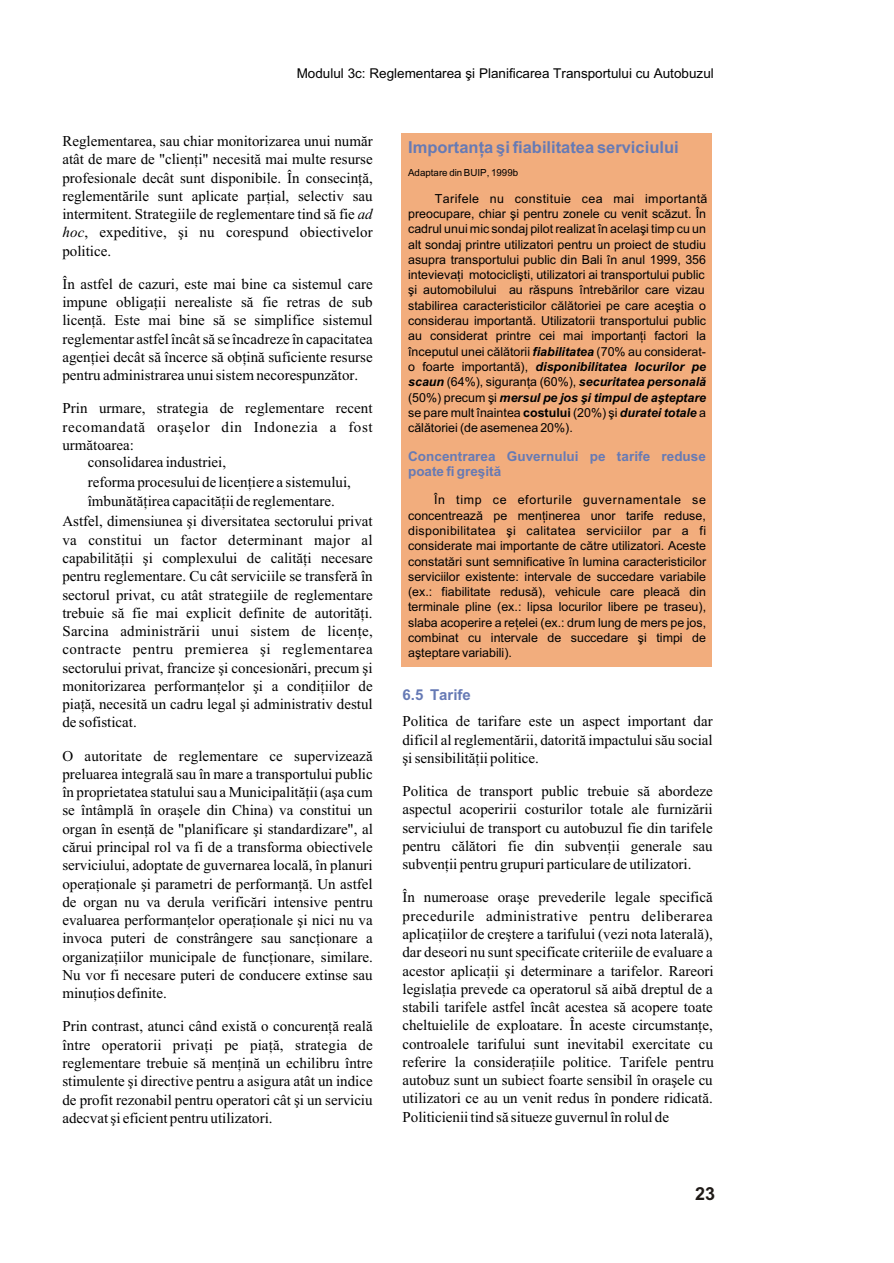
<style>
.page{position:relative;width:894px;height:1263px;background:#fff}
.page>*{position:absolute;margin:0;border:0;box-sizing:border-box;transform-origin:0 0}
.t1{font:700 18px "Arial CE";color:#1f1a17}
.t2{font:700 16.5px "Arial CE";color:#667ab5}
.t3{font:15px/18.3px "Times New Roman CE";color:#000;text-align:justify}
.t4{font:700 15px "Arial CE";color:#667ab5}
.t5{font:13.5px "Arial CE";color:#000}
.t6{font:700 13.5px/15.1px "Arial CE";letter-spacing:.005em;color:#667ab5}
.t7{font:12.45px/15.3px "Arial CE";color:#000}
.t8{font:9.75px "Arial CE";color:#000}
.s1{font-style:italic}
.s2{font-weight:700;font-style:italic}
.s3{font-weight:700}
</style>
<div class="page">
<div style="left:401px;top:133px;width:311px;height:534px;background:#f2ad7d"></div>
<p class="t5" style="left:297px;top:68px;width:419px">Modulul 3c: Reglementarea ºi Planificarea Transportului cu Autobuzul</p>
<p class="t3" style="left:62px;top:133px;width:312px">Reglementarea, sau chiar monitorizarea unui numãr atât de mare de "clienþi" necesitã mai multe resurse profesionale decât sunt disponibile. În consecinþã, reglementãrile sunt aplicate parþial, selectiv sau intermitent. Strategiile de reglementare tind sã fie <span class="s1">ad hoc</span>, expeditive, ºi nu corespund obiectivelor politice.</p>
<p class="t3" style="left:62px;top:276px;width:312px">În astfel de cazuri, este mai bine ca sistemul care impune obligaþii nerealiste sã fie retras de sub licenþã. Este mai bine sã se simplifice sistemul reglementar astfel încât sã se încadreze în capacitatea agenþiei decât sã încerce sã obþinã suficiente resurse pentru administrarea unui sistem necorespunzãtor.</p>
<p class="t3" style="left:62px;top:401px;width:312px">Prin urmare, strategia de reglementare recent recomandatã oraºelor din Indonezia a fost urmãtoarea:</p>
<p class="t3" style="left:88px;top:454px;width:140px">consolidarea industriei,</p>
<p class="t3" style="left:88px;top:474px;width:265px">reforma procesului de licenþiere a sistemului,</p>
<p class="t3" style="left:88px;top:494px;width:249px">îmbunãtãþirea capacitãþii de reglementare.</p>
<p class="t3" style="left:62px;top:514px;width:312px">Astfel, dimensiunea ºi diversitatea sectorului privat</p>
<p class="t3" style="left:62px;top:532px;width:312px">va constitui un factor determinant major al capabilitãþii ºi complexului de calitãþi necesare pentru reglementare. Cu cât serviciile se transferã în sectorul privat, cu atât strategiile de reglementare trebuie sã fie mai explicit definite de autoritãþi.<br>Sarcina administrãrii unui sistem de licenþe, contracte pentru premierea ºi reglementarea sectorului privat, francize ºi concesionãri, precum ºi monitorizarea performanþelor ºi a condiþiilor de piaþã, necesitã un cadru legal ºi administrativ destul de sofisticat.</p>
<p class="t3" style="left:62px;top:748px;width:312px">O autoritate de reglementare ce supervizeazã preluarea integralã sau în mare a transportului public în proprietatea statului sau a Municipalitãþii (aºa cum se întâmplã în oraºele din China) va constitui un organ în esenþã de "planificare ºi standardizare", al cãrui principal rol va fi de a transforma obiectivele serviciului, adoptate de guvernarea localã, în planuri operaþionale ºi parametri de performanþã. Un astfel de organ nu va derula verificãri intensive pentru evaluarea performanþelor operaþionale ºi nici nu va invoca puteri de constrângere sau sancþionare a organizaþiilor municipale de funcþionare, similare.<br>Nu vor fi necesare puteri de conducere extinse sau minuþios definite.</p>
<p class="t3" style="left:62px;top:1019px;width:312px">Prin contrast, atunci când existã o concurenþã realã între operatorii privaþi pe piaþã, strategia de reglementare trebuie sã menþinã un echilibru între stimulente ºi directive pentru a asigura atât un indice de profit rezonabil pentru operatori cât ºi un serviciu adecvat ºi eficient pentru utilizatori.</p>
<p class="t2" style="left:408px;top:141px;width:272px">Importanþa ºi fiabilitatea serviciului</p>
<p class="t8" style="left:408px;top:168px;width:112px">Adaptare din BUIP, 1999b</p>
<p class="t7" style="left:408px;top:192px;width:301px;text-indent:27px">Tarifele nu constituie cea mai importantã preocupare, chiar ºi pentru zonele cu venit scãzut. În cadrul unui mic sondaj pilot realizat în acelaºi timp cu un alt sondaj printre utilizatori pentru un proiect de studiu asupra transportului public din Bali în anul 1999, 356 intevievaþi motocicliºti, utilizatori ai transportului public ºi automobilului au rãspuns întrebãrilor care vizau stabilirea caracteristicilor cãlãtoriei pe care aceºtia o considerau importantã. Utilizatorii transportului public au considerat printre cei mai importanþi factori la începutul unei cãlãtorii <span class="s2">fiabilitatea</span> (70% au considerat&shy;o foarte importantã), <span class="s2">disponibilitatea locurilor pe scaun</span> (64%), siguranþa (60%), <span class="s2">securitatea personalã </span>(50%) precum ºi <span class="s2">mersul pe jos ºi timpul de aºteptare </span>se pare mult înaintea <span class="s3">costului</span> (20%) ºi <span class="s2">duratei totale</span> a cãlãtoriei (de asemenea 20%).</p>
<p class="t6" style="left:408px;top:450px;width:299px">Concentrarea Guvernului pe tarife reduse poate fi greºitã</p>
<p class="t7" style="left:408px;top:494px;width:300px;text-align:justify;text-indent:26px">În timp ce eforturile guvernamentale se concentreazã pe menþinerea unor tarife reduse, disponibilitatea ºi calitatea serviciilor par a fi considerate mai importante de cãtre utilizatori. Aceste constatãri sunt semnificative în lumina caracteristicilor serviciilor existente: intervale de succedare variabile (ex.: fiabilitate redusã), vehicule care pleacã din terminale pline (ex.: lipsa locurilor libere pe traseu), slaba acoperire a reþelei (ex.: drum lung de mers pe jos, combinat cu intervale de succedare ºi timpi de aºteptare variabili).</p>
<p class="t4" style="left:402px;top:689px;width:70px">6.5 Tarife</p>
<p class="t3" style="left:402px;top:714px;width:312px">Politica de tarifare este un aspect important dar dificil al reglementãrii, datoritã impactului sãu social ºi sensibilitãþii politice.</p>
<p class="t3" style="left:402px;top:783px;width:312px">Politica de transport public trebuie sã abordeze aspectul acoperirii costurilor totale ale furnizãrii serviciului de transport cu autobuzul fie din tarifele pentru cãlãtori fie din subvenþii generale sau subvenþii pentru grupuri particulare de utilizatori.</p>
<p class="t3" style="left:402px;top:890px;width:313px">În numeroase oraºe prevederile legale specificã precedurile administrative pentru deliberarea aplicaþiilor de creºtere a tarifului (vezi nota lateralã), dar deseori nu sunt specificate criteriile de evaluare a acestor aplicaþii ºi determinare a tarifelor. Rareori legislaþia prevede ca operatorul sã aibã dreptul de a stabili tarifele astfel încât acestea sã acopere toate cheltuielile de exploatare. În aceste circumstanþe, controalele tarifului sunt inevitabil exercitate cu referire la consideraþiile politice. Tarifele pentru autobuz sunt un subiect foarte sensibil în oraºele cu utilizatori ce au un venit redus în pondere ridicatã.<br>Politicienii tind sã situeze guvernul în rolul de</p>
<p class="t1" style="left:695px;top:1187px;width:22px">23</p>
</div>
